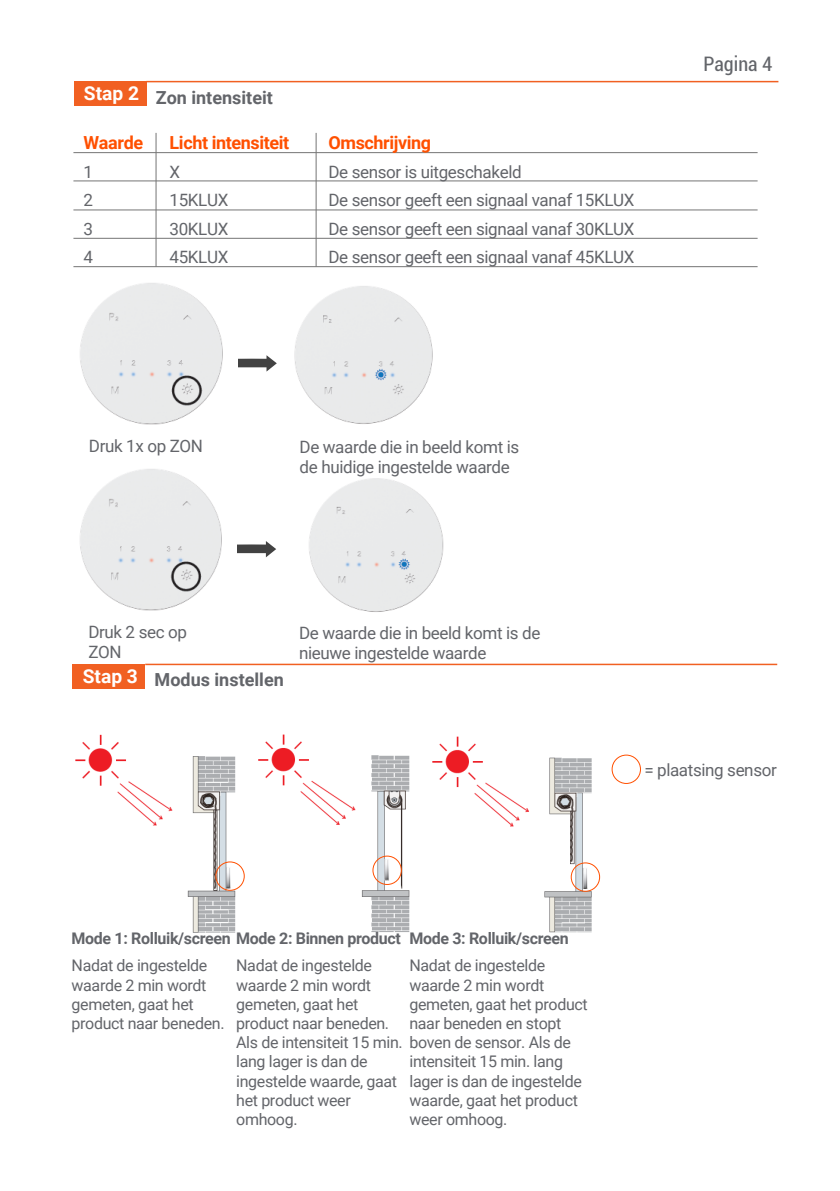
<style>
.page{position:relative;width:840px;height:1191px;background:#fff}
.page>*{position:absolute;margin:0;border:0;box-sizing:border-box;transform-origin:0 0}
.t1{font:condensed 20px "Roboto";color:#63656a}
.t2{font:700 18px "Roboto";color:#63656a}
.t3{font:700 18px "Roboto";letter-spacing:-.02em;color:#ff5000}
.t4{font:17px/28.4px "Roboto";letter-spacing:-.02em;color:#63656a}
.t5{font:16px/19.2px "Roboto";letter-spacing:-.02em;color:#63656a}
.t6{font:700 16px "Roboto";letter-spacing:-.02em;color:#63656a}
</style>
<div class="page">
<img style="left:309px;top:478px;width:135px;height:134px">
<div style="left:74px;top:81px;width:72px;height:25px;background:#f16022"></div>
<hr style="left:146px;top:81px;width:632px;height:1px;background:#f16022">
<div style="left:72px;top:664px;width:73px;height:25px;background:#f16022"></div>
<hr style="left:145px;top:663px;width:631px;height:2px;background:#f16022">
<hr style="left:73px;top:152px;width:684px;height:1px;background:#757575">
<hr style="left:73px;top:180px;width:684px;height:1px;background:#757575">
<hr style="left:73px;top:209px;width:684px;height:1px;background:#757575">
<hr style="left:73px;top:238px;width:684px;height:1px;background:#757575">
<hr style="left:73px;top:266px;width:684px;height:1px;background:#757575">
<hr style="left:155px;top:133px;width:1px;height:134px;background:#757575">
<hr style="left:315px;top:133px;width:1px;height:134px;background:#757575">
<svg style="left:238px;top:355px;width:39px;height:16px"></svg>
<img style="left:80px;top:283px;width:143px;height:142px">
<img style="left:294px;top:286px;width:139px;height:138px">
<svg style="left:237px;top:541px;width:39px;height:16px"></svg>
<img style="left:80px;top:469px;width:142px;height:142px">
<img style="left:75px;top:734px;width:168px;height:199px">
<img style="left:258px;top:734px;width:152px;height:198px">
<img style="left:432px;top:736px;width:167px;height:197px">
<div style="left:215px;top:861px;width:29px;height:29px;border:1px solid #ff5000;border-radius:50%"></div>
<div style="left:570px;top:862px;width:29px;height:29px;border:1px solid #ff5000;border-radius:50%"></div>
<div style="left:372px;top:855px;width:29px;height:30px;border:1px solid #ff5000;border-radius:50%"></div>
<div style="left:611px;top:754px;width:29px;height:30px;border:1px solid #ff5000;border-radius:50%"></div>
<p class="t2" style="left:84px;top:85px;width:190px"><sup>Stap</sup> <sup>2</sup> Zon intensiteit</p>
<p class="t3" style="left:84px;top:130px;width:61px">Waarde</p>
<p class="t4" style="left:84px;top:157px;width:11px;text-align:justify">1<br>2<br>3<br>4</p>
<p class="t3" style="left:169px;top:130px;width:121px">Licht intensiteit</p>
<p class="t4" style="left:169px;top:157px;width:60px">X<br>15KLUX<br>30KLUX<br>45KLUX</p>
<p class="t3" style="left:328px;top:130px;width:104px">Omschrijving</p>
<p class="t4" style="left:328px;top:157px;width:307px">De sensor is uitgeschakeld<br>De sensor geeft een signaal vanaf 15KLUX De sensor geeft een signaal vanaf 30KLUX De sensor geeft een signaal vanaf 45KLUX</p>
<p class="t1" style="left:703px;top:50px;width:70px">Pagina 4</p>
<p class="t4" style="left:89px;top:431px;width:115px">Druk 1x op ZON</p>
<p class="t4" style="left:299px;top:436px;width:221px;line-height:20.4px">De waarde die in beeld komt is de huidige ingestelde waarde</p>
<p class="t4" style="left:88px;top:621px;width:100px;line-height:20.4px">Druk 2 sec op<br>ZON</p>
<p class="t4" style="left:299px;top:622px;width:243px;line-height:20.4px">De waarde die in beeld komt is de nieuwe ingestelde waarde</p>
<p class="t2" style="left:83px;top:667px;width:202px"><sup>Stap</sup> <sup>3</sup> Modus instellen</p>
<p class="t4" style="left:644px;top:755px;width:134px">= plaatsing sensor</p>
<p class="t6" style="left:409px;top:927px;width:161px">Mode 3: Rolluik/screen</p>
<p class="t5" style="left:409px;top:955px;width:180px">Nadat de ingestelde waarde 2 min wordt gemeten, gaat het product naar beneden en stopt</p>
<p class="t5" style="left:409px;top:1051px;width:174px">intensiteit 15 min. lang lager is dan de ingestelde waarde, gaat het product weer omhoog.</p>
<p class="t6" style="left:72px;top:927px;width:330px">Mode 1: Rolluik/screen Mode 2: Binnen product</p>
<p class="t5" style="left:72px;top:955px;width:154px">Nadat de ingestelde waarde 2 min wordt gemeten, gaat het product naar beneden.</p>
<p class="t5" style="left:236px;top:955px;width:336px">Nadat de ingestelde<br>waarde 2 min wordt<br>gemeten, gaat het<br>product naar beneden.<br>Als de intensiteit 15 min. boven de sensor. Als de lang lager is dan de<br>ingestelde waarde, gaat<br>het product weer<br>omhoog.</p>
</div>
